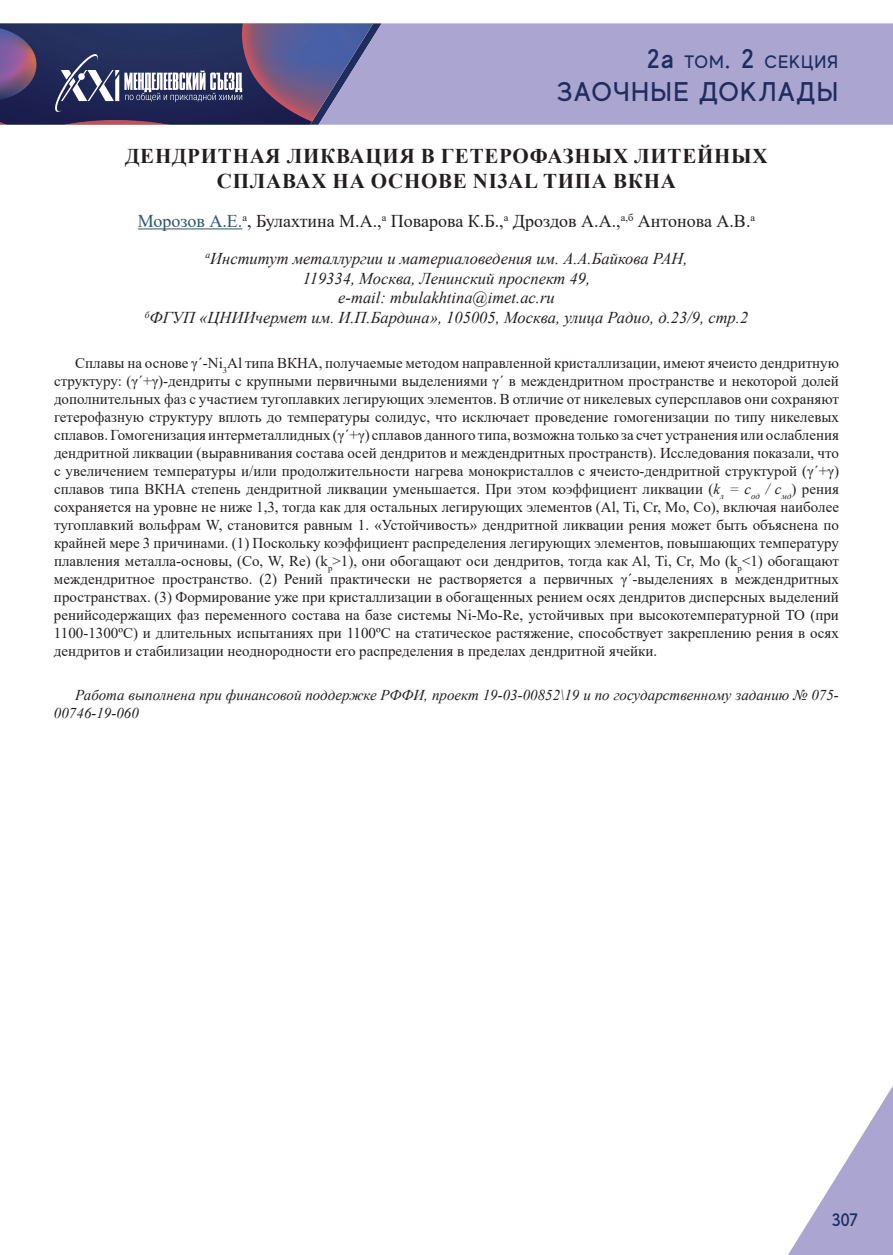
<style>
.page{position:relative;width:893px;height:1255px;background:#fff}
.page>*{position:absolute;margin:0;border:0;box-sizing:border-box;transform-origin:0 0}
.t1{font:500 27px "MADE Evolve Sans";letter-spacing:.05em;color:#1f2c5d}
.t2{font:700 21px/25.2px "Times New Roman";letter-spacing:.035em;color:#231f20;text-align:center}
.t3{font:18px "Times New Roman";color:#231f20}
.t4{font:500 18px "MADE Evolve Sans";letter-spacing:.05em;color:#1f2c5d}
.t5{font:italic 16.5px/19.8px "Times New Roman";color:#231f20;text-align:center}
.t6{font:15px/18px "Times New Roman";color:#231f20;text-align:justify}
.t7{font:italic 15px/18px "Times New Roman";color:#231f20}
.s1{font-size:27px}
.s2{color:#2e576f}
.s3{font-style:italic}
</style>
<div class="page">
<div style="left:382px;top:23px;width:511px;height:102px;background:#aaa6d1"></div>
<svg style="left:788px;top:1086px;width:105px;height:168px"></svg>
<svg style="left:0;top:23px;width:382px;height:102px;background:#504f7b"></svg>
<hr style="left:138px;top:228px;width:104px;height:1px;background:#2e576f">
<p class="t4" style="left:647px;top:51px;width:193px"><span class="s1">2а</span> ТОМ<span class="s1">. 2</span> СЕКЦИЯ</p>
<h1 class="t1" style="left:557px;top:74px;width:283px">ЗАОЧНЫЕ ДОКЛАДЫ</h1>
<h2 class="t2" style="left:125px;top:143px;width:644px">ДЕНДРИТНАЯ ЛИКВАЦИЯ В ГЕТЕРОФАЗНЫХ ЛИТЕЙНЫХ<br>СПЛАВАХ НА ОСНОВЕ NI3AL ТИПА ВКНА</h2>
<p class="t3" style="left:138px;top:208px;width:619px"><span class="s2">Морозов А.Е.</span><sup>а</sup>, Булахтина М.А.,<sup>а</sup> Поварова К.Б.,<sup>а</sup> Дроздов А.А.,<sup>а,б</sup> Антонова А.В.<sup>а</sup></p>
<p class="t5" style="left:145px;top:248px;width:605px"><sup>а</sup>Институт металлургии и материаловедения им. А.А.Байкова РАН,<br>119334, Москва, Ленинский проспект 49,<br>e-mail: mbulakhtina@imet.ac.ru<br><sup>б</sup>ФГУП «ЦНИИчермет им. И.П.Бардина», 105005, Москва, улица Радио, д.23/9, стр.2</p>
<p class="t6" style="left:54px;top:353px;width:786px;text-indent:21px">Сплавы на основе γ΄-Ni<sub>3</sub>Al типа ВКНА, получаемые методом направленной кристаллизации, имеют ячеисто дендритную структуру: (γ´+γ)-дендриты с крупными первичными выделениями γ΄ в междендритном пространстве и некоторой долей дополнительных фаз с участием тугоплавких легирующих элементов. В отличие от никелевых суперсплавов они сохраняют гетерофазную структуру вплоть до температуры солидус, что исключает проведение гомогенизации по типу никелевых сплавов. Гомогенизация интерметаллидных (γ΄+γ) сплавов данного типа, возможна только за счет устранения или ослабления дендритной ликвации (выравнивания состава осей дендритов и междендритных пространств). Исследования показали, что с увеличением температуры и/или продолжительности нагрева монокристаллов с ячеисто-дендритной структурой (γ΄+γ) сплавов типа ВКНА степень дендритной ликвации уменьшается. При этом коэффициент ликвации (<span class="s3">k</span><sub>л</sub> <span class="s3">= c</span><sub>од</sub> <span class="s3">/ c</span><sub>мд</sub>) рения сохраняется на уровне не ниже 1,3, тогда как для остальных легирующих элементов (Al, Ti, Cr, Mo, Co), включая наиболее тугоплавкий вольфрам W, становится равным 1. «Устойчивость» дендритной ликвации рения может быть объяснена по крайней мере 3 причинами. (1) Поскольку коэффициент распределения легирующих элементов, повышающих температуру плавления металла-основы, (Co, W, Re) (k<sub>р</sub>&gt;1), они обогащают оси дендритов, тогда как Al, Ti, Cr, Mo (k<sub>р</sub>&lt;1) обогащают междендритное пространство. (2) Рений практически не растворяется а первичных γ΄-выделениях в междендритных пространствах. (3) Формирование уже при кристаллизации в обогащенных рением осях дендритов дисперсных выделений ренийсодержащих фаз переменного состава на базе системы Ni-Mo-Re, устойчивых при высокотемпературной ТО (при 1100-1300ºС) и длительных испытаниях при 1100ºС на статическое растяжение, способствует закреплению рения в осях дендритов и стабилизации неоднородности его распределения в пределах дендритной ячейки.</p>
<p class="t7" style="left:54px;top:686px;width:786px;text-indent:21px">Работа выполнена при финансовой поддержке РФФИ, проект 19-03-00852\19 и по государственному заданию № 075-<br>00746-19-060</p>
<p class="t4" style="left:831px;top:1208px;width:28px">307</p>
</div>
